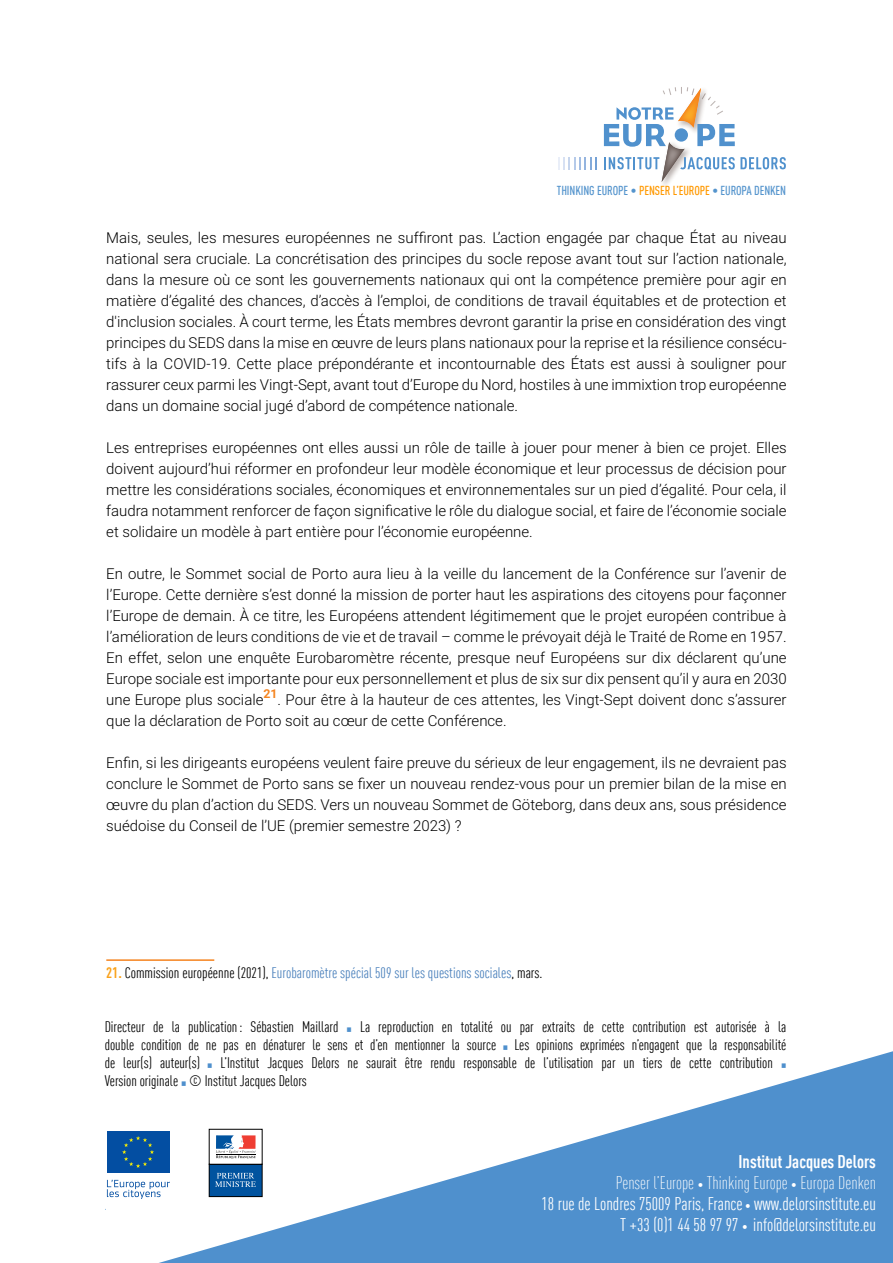
<style>
.page{position:relative;width:893px;height:1263px;background:#fff}
.page>*{position:absolute;margin:0;border:0;box-sizing:border-box;transform-origin:0 0}
.t1{font:condensed 18px/21px "DIN Offc Pro";color:#fff;text-align:right}
.t2{font:300 15px/21px "Roboto";color:#000;text-align:justify}
.t3{font:condensed 15px/18px "DIN Offc Pro";color:#000;text-align:justify}
.t4{font:condensed 15px "DIN Offc Pro";color:#4b81bc}
.t5{font:500 condensed 12.75px "DIN Offc Pro";letter-spacing:-.01em;color:#5494cd}
.t6{font:700 12.3px "Roboto";color:#f5841f}
.s1{color:#f90}
.s2{font-weight:700;color:#faa21b}
.s3{color:#000}
.s4{font-family:"DejaVu Serif Condensed";font-stretch:normal;font-size:9px;color:#4f90cd}
.s5{font-weight:700}
.s6{font-weight:300}
.s7{font-weight:300;font-size:12px}
</style>
<div class="page">
<img style="left:662px;top:182px;width:8px;height:3px">
<svg style="left:558px;top:157px;width:39px;height:12px"></svg>
<svg style="left:604px;top:87px;width:182px;height:95px"></svg>
<svg style="left:159px;top:1051px;width:734px;height:212px;fill:#4f90cd"></svg>
<div style="left:209px;top:1164px;width:53px;height:32px;background:#00539f"></div>
<div style="left:209px;top:1164px;width:53px;height:33px;border:1px solid #000"></div>
<div style="left:209px;top:1129px;width:53px;height:35px;background:#fff"></div>
<div style="left:209px;top:1129px;width:53px;height:35px;border:1px solid #000"></div>
<svg style="left:216px;top:1135px;width:40px;height:24px"></svg>
<svg style="left:215px;top:1173px;width:41px;height:14px"></svg>
<div style="left:107px;top:1131px;width:62px;height:42px;background:#034ea2"></div>
<svg style="left:122px;top:1136px;width:32px;height:32px"></svg>
<svg style="left:107px;top:1179px;width:63px;height:20px"></svg>
<hr style="left:106px;top:959px;width:108px;height:2px;background:#f5841f">
<p class="t5" style="left:557px;top:181px;width:231px">THINKING EUROPE • <span class="s1">PENSER L’EUROPE</span> • EUROPA DENKEN</p>
<p class="t2" style="left:106px;top:227px;width:682px">Mais, seules, les mesures européennes ne suffiront pas. L’action engagée par chaque État au niveau national sera cruciale. La concrétisation des principes du socle repose avant tout sur l’action nationale, dans la mesure où ce sont les gouvernements nationaux qui ont la compétence première pour agir en matière d’égalité des chances, d’accès à l’emploi, de conditions de travail équitables et de protection et d'inclusion sociales. À court terme, les États membres devront garantir la prise en considération des vingt principes du SEDS dans la mise en œuvre de leurs plans nationaux pour la reprise et la résilience consécu&shy;tifs à la COVID-19. Cette place prépondérante et incontournable des États est aussi à souligner pour rassurer ceux parmi les Vingt-Sept, avant tout d’Europe du Nord, hostiles à une immixtion trop européenne dans un domaine social jugé d’abord de compétence nationale.</p>
<p class="t2" style="left:106px;top:437px;width:682px">Les entreprises européennes ont elles aussi un rôle de taille à jouer pour mener à bien ce projet. Elles doivent aujourd’hui réformer en profondeur leur modèle économique et leur processus de décision pour mettre les considérations sociales, économiques et environnementales sur un pied d’égalité. Pour cela, il faudra notamment renforcer de façon significative le rôle du dialogue social, et faire de l’économie sociale et solidaire un modèle à part entière pour l’économie européenne.</p>
<p class="t2" style="left:106px;top:563px;width:682px">En outre, le Sommet social de Porto aura lieu à la veille du lancement de la Conférence sur l’avenir de l’Europe. Cette dernière s’est donné la mission de porter haut les aspirations des citoyens pour façonner l’Europe de demain. À ce titre, les Européens attendent légitimement que le projet européen contribue à l’amélioration de leurs conditions de vie et de travail – comme le prévoyait déjà le Traité de Rome en 1957.<br>En effet, selon une enquête Eurobaromètre récente, presque neuf Européens sur dix déclarent qu’une Europe sociale est importante pour eux personnellement et plus de six sur dix pensent qu’il y aura en 2030 une Europe plus sociale</p>
<p class="t6" style="left:263px;top:685px;width:16px">21</p>
<p class="t2" style="left:106px;top:689px;width:682px;text-indent:171px">. Pour être à la hauteur de ces attentes, les Vingt-Sept doivent donc s’assurer que la déclaration de Porto soit au cœur de cette Conférence.</p>
<p class="t2" style="left:106px;top:752px;width:682px">Enfin, si les dirigeants européens veulent faire preuve du sérieux de leur engagement, ils ne devraient pas conclure le Sommet de Porto sans se fixer un nouveau rendez-vous pour un premier bilan de la mise en œuvre du plan d’action du SEDS. Vers un nouveau Sommet de Göteborg, dans deux ans, sous présidence suédoise du Conseil de l’UE (premier semestre 2023) ?</p>
<p class="t4" style="left:106px;top:962px;width:438px"><span class="s2">21.</span> <span class="s3">Commission européenne (2021),</span> Eurobaromètre spécial 509 sur les questions sociales<span class="s3">, mars.</span></p>
<p class="t3" style="left:105px;top:1016px;width:683px">Directeur de la publication: Sébastien Maillard <span class="s4">▪</span> La reproduction en totalité ou par extraits de cette contribution est autorisée à la double condition de ne pas en dénaturer le sens et d’en mentionner la source <span class="s4">▪</span> Les opinions exprimées n’engagent que la responsabilité de leur(s) auteur(s) <span class="s4">▪</span> L’Institut Jacques Delors ne saurait être rendu responsable de l’utilisation par un tiers de cette contribution <span class="s4">▪ </span>Version originale <span class="s4">▪</span> © Institut Jacques Delors</p>
<p class="t1" style="left:541px;top:1150px;width:336px"><span class="s5">Institut Jacques Delors<br></span><span class="s6">Penser l’Europe</span> <span class="s7">•</span> <span class="s6">Thinking Europe</span> <span class="s7">•</span> <span class="s6">Europa Denken<br></span>18 rue de Londres 75009 Paris, France <span class="s7">•</span> www.delorsinstitute.eu T +33 (0)1 44 58 97 97 <span class="s7">•</span> info@delorsinstitute.eu</p>
</div>
